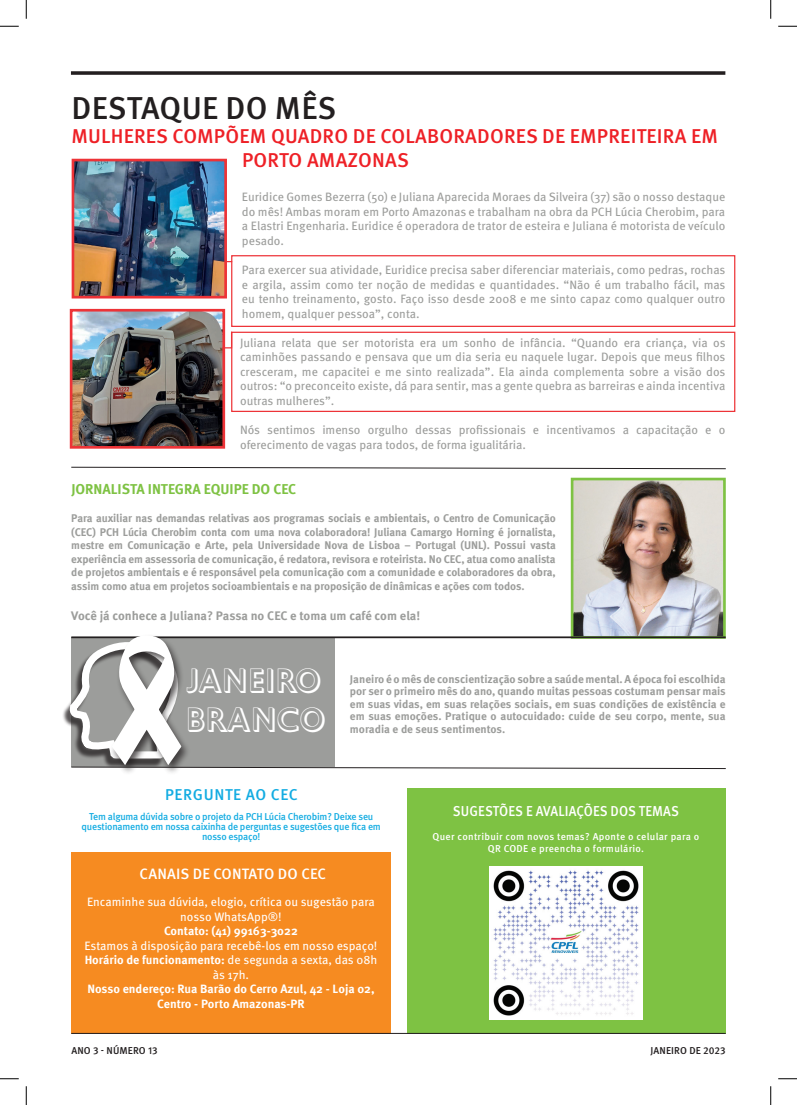
<style>
.page{position:relative;width:797px;height:1105px;background:#fff}
.page>*{position:absolute;margin:0;border:0;box-sizing:border-box;transform-origin:0 0}
.t1{font:32.5px/39px "Gill Sans Nova Shadowed Outln";color:#fff}
.t2{font:500 31.62px "Meta Pro";letter-spacing:.005em;color:#231f20}
.t3{font:500 20px/24px "Meta Pro";letter-spacing:.01em;color:#ee2026}
.t4{font:500 15.75px "Meta Pro";letter-spacing:.04em;color:#13ace2}
.t5{font:500 15px "Meta Pro";letter-spacing:.01em;color:#fff}
.t6{font:700 14.38px "Meta Pro";color:#7ec243}
.t7{font:500 14.38px "Meta Pro";letter-spacing:.01em;color:#fff;scale:.92 1}
.t8{font:700 12.5px "Meta Pro";letter-spacing:-.01em;color:#9c9d9b}
.t9{font:12.12px/14.5px "Meta Pro";letter-spacing:-.005em;color:#9c9d9b;text-align:justify}
.t10{font:12.12px/14.5px "Meta Pro";color:#fff;text-align:center}
.t11{font:700 12.12px/14.5px "Meta Pro";color:#fff;text-align:center}
.t12{font:700 11.25px/13.5px "Meta Pro";letter-spacing:-.005em;color:#9c9d9b;text-align:justify}
.t13{font:500 10px/10px "Meta Pro";letter-spacing:-.025em;color:#13ace2;text-align:center}
.t14{font:500 10px/12px "Meta Pro";letter-spacing:.03em;color:#fff;text-align:center}
.t15{font:500 10px "Meta Pro";letter-spacing:.01em;color:#231f20}
.s1{font-weight:700}
</style>
<div class="page">
<div style="left:407px;top:788px;width:318px;height:246px;background:#7ec243"></div>
<div style="left:72px;top:852px;width:319px;height:182px;background:#f68b21"></div>
<hr style="left:71px;top:1033px;width:654px;height:1px;background:#231f20">
<svg style="left:71px;top:71px;width:654px;height:4px;background:#3b3838"></svg>
<img style="left:76px;top:163px;width:147px;height:131px">
<div style="left:72px;top:159px;width:155px;height:139px;border:3px solid #ed3337"></div>
<img style="left:74px;top:313px;width:147px;height:132px">
<div style="left:70px;top:309px;width:155px;height:140px;border:3px solid #ed3337"></div>
<img style="left:574px;top:482px;width:147px;height:144px">
<div style="left:570px;top:478px;width:155px;height:161px;border:3px solid #7ec243"></div>
<svg style="left:71px;top:466px;width:655px;height:4px"></svg>
<div style="left:62px;top:644px;width:115px;height:124px;background:#231f20;opacity:.75"></div>
<div style="left:109px;top:634px;width:82px;height:142px;background:#231f20;opacity:.75"></div>
<svg style="left:66px;top:626px;width:660px;height:143px"></svg>
<svg style="left:221px;top:330px;width:12px;height:19px"></svg>
<div style="left:231px;top:255px;width:504px;height:72px;border:1px solid #ed3337"></div>
<div style="left:231px;top:332px;width:504px;height:80px;border:1px solid #ed3337"></div>
<img style="left:489px;top:867px;width:153px;height:152px">
<svg style="left:0;top:25px;width:19px;height:2px"></svg>
<svg style="left:778px;top:25px;width:19px;height:2px"></svg>
<svg style="left:0;top:1078px;width:19px;height:1px"></svg>
<svg style="left:778px;top:1078px;width:19px;height:1px"></svg>
<svg style="left:25px;top:0;width:2px;height:19px"></svg>
<svg style="left:25px;top:1086px;width:2px;height:19px"></svg>
<svg style="left:770px;top:0;width:1px;height:19px"></svg>
<svg style="left:770px;top:1086px;width:1px;height:19px"></svg>
<h2 class="t2" style="left:71px;top:83px;width:266px">DESTAQUE DO MÊS</h2>
<h3 class="t3" style="left:242px;top:122px;width:477px;text-indent:-171px">MULHERES COMPÕEM QUADRO DE COLABORADORES DE EMPREITEIRA EM<br>PORTO AMAZONAS</h3>
<p class="t9" style="left:242px;top:189px;width:485px">Euridice Gomes Bezerra (50) e Juliana Aparecida Moraes da Silveira (37) são o nosso destaque do mês! Ambas moram em Porto Amazonas e trabalham na obra da PCH Lúcia Cherobim, para a Elastri Engenharia. Euridice é operadora de trator de esteira e Juliana é motorista de veículo pesado.</p>
<p class="t9" style="left:242px;top:262px;width:485px">Para exercer sua atividade, Euridice precisa saber diferenciar materiais, como pedras, rochas e argila, assim como ter noção de medidas e quantidades. “Não é um trabalho fácil, mas eu tenho treinamento, gosto. Faço isso desde 2008 e me sinto capaz como qualquer outro homem, qualquer pessoa”, conta.</p>
<p class="t9" style="left:240px;top:335px;width:487px">Juliana relata que ser motorista era um sonho de infância. “Quando era criança, via os caminhões passando e pensava que um dia seria eu naquele lugar. Depois que meus filhos cresceram, me capacitei e me sinto realizada”. Ela ainda complementa sobre a visão dos outros: “o preconceito existe, dá para sentir, mas a gente quebra as barreiras e ainda incentiva outras mulheres”.</p>
<p class="t9" style="left:240px;top:422px;width:487px">Nós sentimos imenso orgulho dessas profissionais e incentivamos a capacitação e o oferecimento de vagas para todos, de forma igualitária.</p>
<p class="t6" style="left:71px;top:478px;width:226px">JORNALISTA INTEGRA EQUIPE DO CEC</p>
<p class="t12" style="left:71px;top:511px;width:486px">Para auxiliar nas demandas relativas aos programas sociais e ambientais, o Centro de Comunicação (CEC) PCH Lúcia Cherobim conta com uma nova colaboradora! Juliana Camargo Horning é jornalista, mestre em Comunicação e Arte, pela Universidade Nova de Lisboa – Portugal (UNL). Possui vasta experiência em assessoria de comunicação, é redatora, revisora e roteirista. No CEC, atua como analista de projetos ambientais e é responsável pela comunicação com a comunidade e colaboradores da obra, assim como atua em projetos socioambientais e na proposição de dinâmicas e ações com todos.</p>
<p class="t8" style="left:71px;top:606px;width:350px">Você já conhece a Juliana? Passa no CEC e toma um café com ela!</p>
<h1 class="t1" style="left:186px;top:659px;width:141px">JANEIRO<br>BRANCO</h1>
<p class="t12" style="left:350px;top:672px;width:377px;line-height:12.5px">Janeiro é o mês de conscientização sobre a saúde mental. A época foi escolhida por ser o primeiro mês do ano, quando muitas pessoas costumam pensar mais em suas vidas, em suas relações sociais, em suas condições de existência e em suas emoções. Pratique o autocuidado: cuide de seu corpo, mente, sua moradia e de seus sentimentos.</p>
<p class="t4" style="left:165px;top:782px;width:134px">PERGUNTE AO CEC</p>
<p class="t13" style="left:82px;top:811px;width:301px">Tem alguma dúvida sobre o projeto da PCH Lúcia Cherobim? Deixe seu questionamento em nossa caixinha de perguntas e sugestões que fica em nosso espaço!</p>
<p class="t5" style="left:139px;top:862px;width:188px">CANAIS DE CONTATO DO CEC</p>
<p class="t10" style="left:87px;top:894px;width:289px">Encaminhe sua dúvida, elogio, crítica ou sugestão para nosso WhatsApp®!</p>
<p class="t11" style="left:164px;top:923px;width:135px">Contato: (41) 99163-3022</p>
<p class="t10" style="left:84px;top:937px;width:294px">Estamos à disposição para recebê-los em nosso espaço!<br><span class="s1">Horário de funcionamento:</span> de segunda a sexta, das 08h às 17h.</p>
<p class="t11" style="left:87px;top:981px;width:289px">Nosso endereço: Rua Barão do Cerro Azul, 42 - Loja 02,<br>Centro - Porto Amazonas-PR</p>
<p class="t7" style="left:453px;top:800px;width:247px">SUGESTÕES E AVALIAÇÕES DOS TEMAS</p>
<p class="t14" style="left:432px;top:830px;width:268px">Quer contribuir com novos temas? Aponte o celular para o<br>QR CODE e preencha o formulário.</p>
<p class="t15" style="left:71px;top:1042px;width:88px">ANO 3 - NÚMERO 13</p>
<p class="t15" style="left:650px;top:1042px;width:77px">JANEIRO DE 2023</p>
</div>
